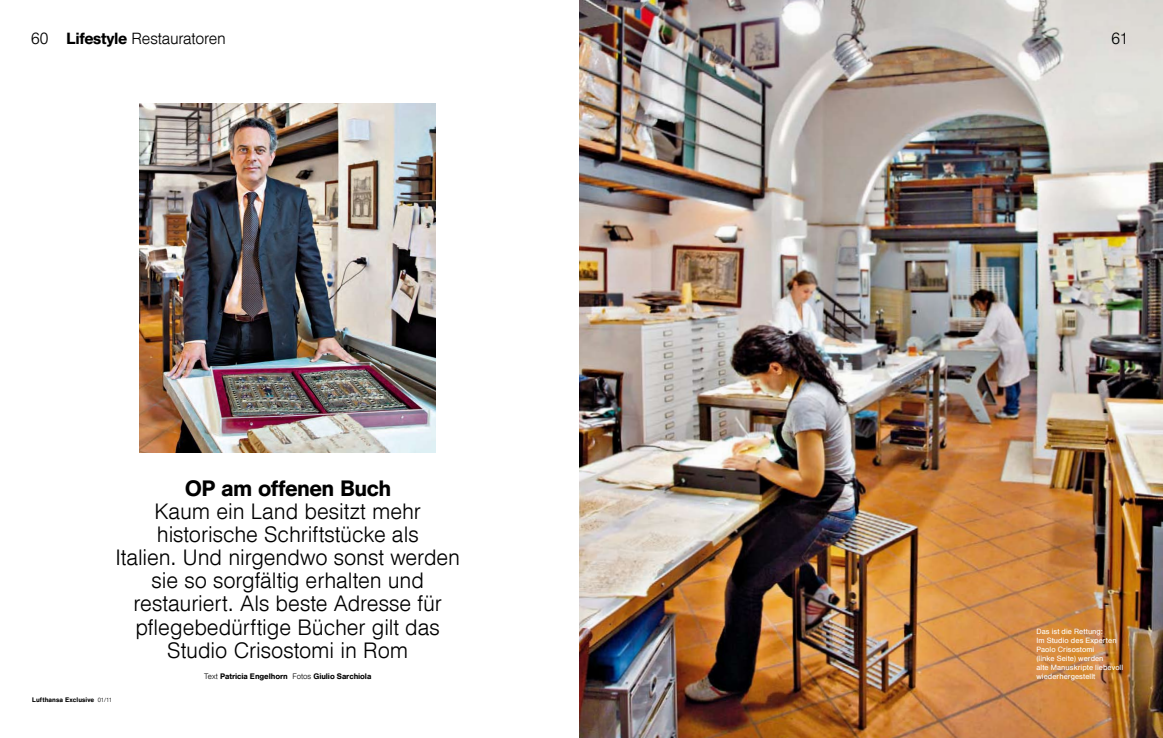
<style>
.page{position:relative;width:1163px;height:738px;background:#fff}
.page>*{position:absolute;margin:0;border:0;box-sizing:border-box;transform-origin:0 0}
.t1{font:300 22px/23px "Helvetica DLHCGH";letter-spacing:.005em;color:#000;text-align:center}
.t2{font:500 22px "Helvetica DLHCGH";letter-spacing:-.005em;color:#000}
.t3{font:300 16px "Helvetica DLHCGH";letter-spacing:-.01em;color:#000}
.t4{font:500 7.9px "Helvetica DLHCGH";letter-spacing:.015em;color:#000}
.t5{font:7.5px/9px "Helvetica DLHCGH";letter-spacing:.015em;color:#fff}
.t6{font:500 6.5px "Helvetica DLHCGH";letter-spacing:.04em;color:#000}
.s1{font-weight:500}
.s2{font-weight:300}
.s3{font-weight:300;font-size:6px}
</style>
<div class="page">
<img style="left:140px;top:103px;width:295px;height:349px">
<img style="left:579px;top:0;width:583px;height:737px">
<p class="t3" style="left:31px;top:29px;width:196px">60 <span class="s1">Lifestyle</span> Restauratoren</p>
<p class="t2" style="left:185px;top:475px;width:207px">OP am offenen Buch</p>
<p class="t1" style="left:115px;top:500px;width:346px">Kaum ein Land besitzt mehr historische Schriftstücke als<br>Italien. Und nirgendwo sonst werden sie so sorgfältig erhalten und restauriert. Als beste Adresse für pflegebedürftige Bücher gilt das<br>Studio Crisostomi in Rom</p>
<p class="t4" style="left:204px;top:671px;width:169px"><span class="s2">Text</span> Patricia Engelhorn <span class="s2">Fotos</span> Giulio Sarchiola</p>
<p class="t6" style="left:32px;top:695px;width:81px">Lufthansa Exclusive <span class="s3">01/11</span></p>
<p class="t3" style="left:1111px;top:29px;width:18px">61</p>
<p class="t5" style="left:1036px;top:627px;width:88px">Das ist die Rettung:<br>Im Studio des Experten<br>Paolo Crisostomi<br>(linke Seite) werden<br>alte Manuskripte liebevoll wiederhergestellt</p>
</div>
